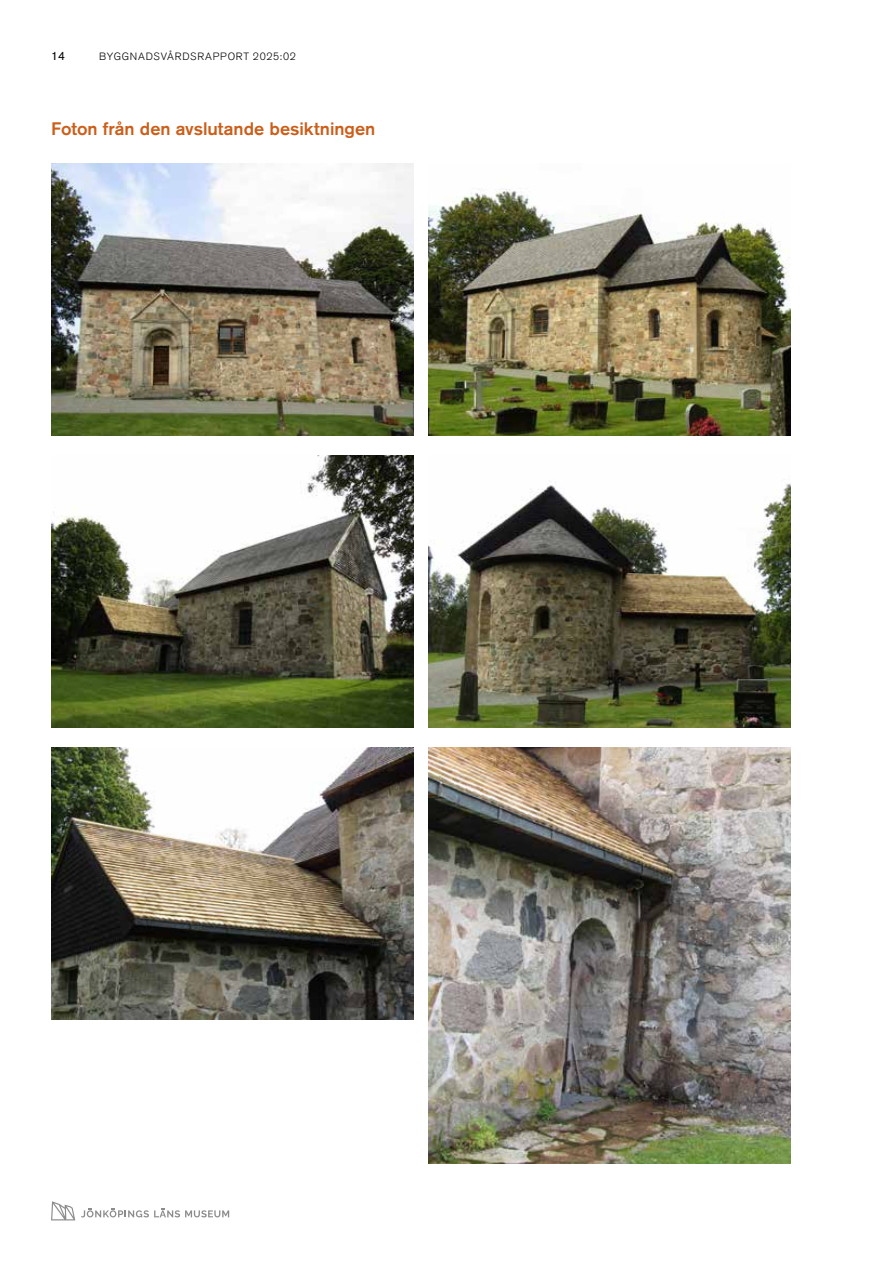
<style>
.page{position:relative;width:893px;height:1263px;background:#fff}
.page>*{position:absolute;margin:0;border:0;box-sizing:border-box;transform-origin:0 0}
.Rubrik_1{font:500 18px "Akzidenz Grotesk Std";color:#cb5e19}
.t1{font:12px "Akzidenz Grotesk Std";color:#000}
.t2{font:10.5px "Akzidenz Grotesk Std Light 3";letter-spacing:.07em;color:#000}
</style>
<div class="page">
<svg style="left:51px;top:1201px;width:24px;height:19px"></svg>
<svg style="left:81px;top:1208px;width:148px;height:9px"></svg>
<img style="left:51px;top:164px;width:363px;height:272px">
<img style="left:51px;top:455px;width:363px;height:272px">
<img style="left:428px;top:483px;width:363px;height:244px">
<img style="left:428px;top:188px;width:363px;height:248px">
<img style="left:51px;top:747px;width:363px;height:272px">
<img style="left:428px;top:747px;width:363px;height:416px">
<p class="t1" style="left:51px;top:49px;width:15px">14</p>
<p class="t2" style="left:99px;top:50px;width:198px">BYGGNADSVÅRDSRAPPORT 2025:02</p>
<p class="Rubrik_1" style="left:51px;top:117px;width:326px">Foton från den avslutande besiktningen</p>
</div>
